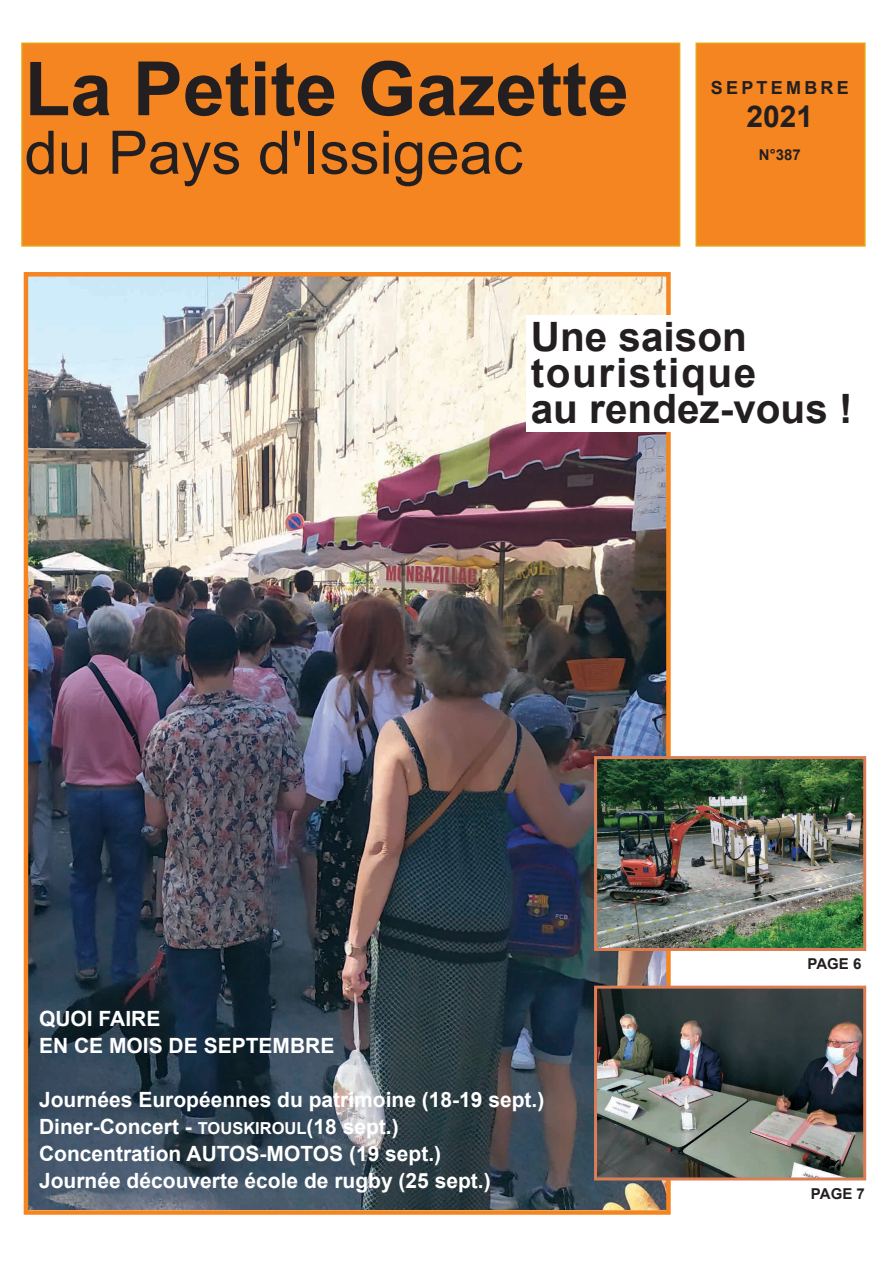
<style>
.page{position:relative;width:893px;height:1263px;background:#fff}
.page>*{position:absolute;margin:0;border:0;box-sizing:border-box;transform-origin:0 0}
.t1{font:700 75px "Arial";color:#231f20}
.t2{font:60px "Arial";color:#231f20}
.t3{font:700 40.5px/36px "Arial";color:#231f20}
.t4{font:700 30px "Arial";color:#231f20}
.t5{font:700 21px/27px "Arial";color:#fff}
.t6{font:700 18px "Arial";letter-spacing:.18em;color:#231f20}
.t7{font:700 15px "Arial";color:#231f20}
.s1{font-size:16.5px}
</style>
<div class="page">
<img style="left:29px;top:277px;width:637px;height:933px">
<div style="left:24px;top:272px;width:647px;height:943px;border:4px solid #f58520"></div>
<div style="left:695px;top:43px;width:171px;height:204px;background:#f58520;border:2px solid #e5a710"></div>
<div style="left:21px;top:43px;width:659px;height:204px;background:#f58520;border:2px solid #e5a710"></div>
<img style="left:598px;top:990px;width:264px;height:186px">
<div style="left:594px;top:986px;width:272px;height:194px;border:3px solid #db7d55"></div>
<div style="left:526px;top:315px;width:338px;height:117px;background:#fff"></div>
<img style="left:598px;top:760px;width:264px;height:187px">
<div style="left:594px;top:756px;width:272px;height:195px;border:3px solid #db7d55"></div>
<h1 class="t1" style="left:25px;top:39px;width:606px">La Petite Gazette</h1>
<h2 class="t2" style="left:25px;top:113px;width:500px">du Pays d'Issigeac</h2>
<p class="t6" style="left:711px;top:76px;width:139px">SEPTEMBRE</p>
<h3 class="t4" style="left:746px;top:97px;width:68px">2021</h3>
<p class="t7" style="left:759px;top:145px;width:43px">N°387</p>
<h3 class="t3" style="left:531px;top:320px;width:323px">Une saison touristique<br>au rendez-vous !</h3>
<p class="t5" style="left:39px;top:1006px;width:297px">QUOI FAIRE<br>EN CE MOIS DE SEPTEMBRE</p>
<p class="t5" style="left:39px;top:1087px;width:507px">Journées Européennes du patrimoine (18-19 sept.)<br>Diner-Concert - <span class="s1">TOUSKIROUL</span>(18 sept.)<br>Concentration AUTOS-MOTOS (19 sept.)<br>Journée découverte école de rugby (25 sept.)</p>
<p class="t7" style="left:807px;top:954px;width:55px">PAGE 6</p>
<p class="t7" style="left:811px;top:1183px;width:55px">PAGE 7</p>
</div>
